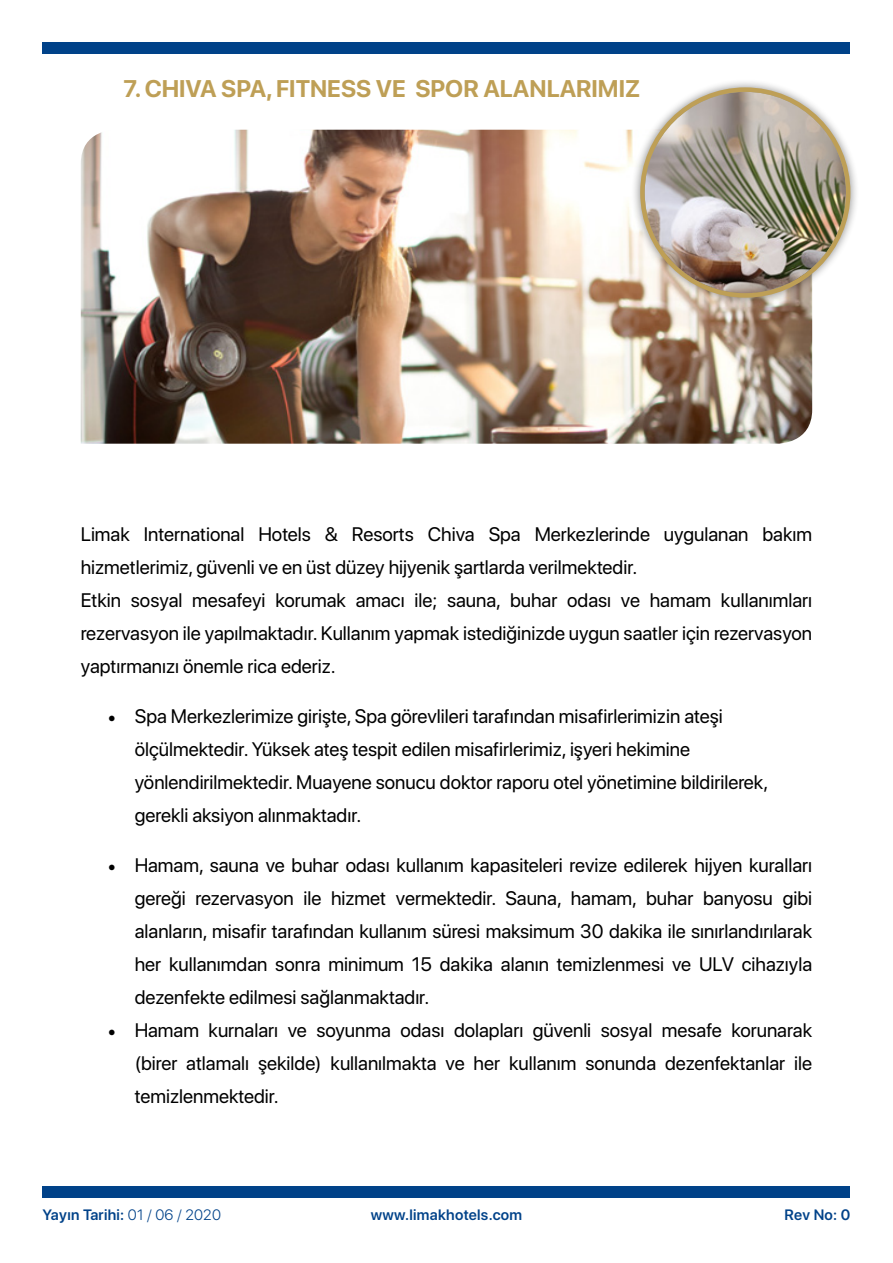
<style>
.page{position:relative;width:893px;height:1263px;background:#fff}
.page>*{position:absolute;margin:0;border:0;box-sizing:border-box;transform-origin:0 0}
.t1{font:700 24px "SF Pro Display";color:#be9f56}
.t2{font:19.5px/33px "SF Pro Display";color:#000}
.t3{font:600 15px "SF Pro Display";letter-spacing:.02em;color:#004289}
.s1{font-family:"Minion Pro";font-size:21px}
.s2{font-weight:300}
</style>
<div class="page">
<div style="left:43px;top:43px;width:807px;height:11px;background:#004289"></div>
<div style="left:43px;top:1186px;width:807px;height:12px;background:#004289"></div>
<img style="left:81px;top:130px;width:731px;height:314px">
<div style="left:631px;top:78px;width:229px;height:229px;background:#000;opacity:.45"></div>
<img style="left:645px;top:92px;width:201px;height:201px;border-radius:101px">
<p class="t1" style="left:124px;top:71px;width:518px">7. CHIVA SPA, FITNESS VE SPOR ALANLARIMIZ</p>
<p class="t2" style="left:81px;top:516px;width:733px">Limak International Hotels &amp; Resorts Chiva Spa Merkezlerinde uygulanan bakım hizmetlerimiz, güvenli ve en üst düzey hijyenik şartlarda verilmektedir.<br>Etkin sosyal mesafeyi korumak amacı ile; sauna, buhar odası ve hamam kullanımları rezervasyon ile yapılmaktadır. Kullanım yapmak istediğinizde uygun saatler için rezervasyon yaptırmanızı önemle rica ederiz.</p>
<p class="t2" style="left:135px;top:699px;width:635px;text-indent:-27px"><span class="s1">•</span> Spa Merkezlerimize girişte, Spa görevlileri tarafından misafirlerimizin ateşi ölçülmektedir. Yüksek ateş tespit edilen misafirlerimiz, işyeri hekimine yönlendirilmektedir. Muayene sonucu doktor raporu otel yönetimine bildirilerek, gerekli aksiyon alınmaktadır.</p>
<p class="t2" style="left:135px;top:848px;width:679px;text-align:justify;text-indent:-27px"><span class="s1">•</span> Hamam, sauna ve buhar odası kullanım kapasiteleri revize edilerek hijyen kuralları gereği rezervasyon ile hizmet vermektedir. Sauna, hamam, buhar banyosu gibi alanların, misafir tarafından kullanım süresi maksimum 30 dakika ile sınırlandırılarak her kullanımdan sonra minimum 15 dakika alanın temizlenmesi ve ULV cihazıyla dezenfekte edilmesi sağlanmaktadır.</p>
<p class="t2" style="left:135px;top:1013px;width:679px;text-align:justify;text-indent:-27px"><span class="s1">•</span> Hamam kurnaları ve soyunma odası dolapları güvenli sosyal mesafe korunarak (birer atlamalı şekilde) kullanılmakta ve her kullanım sonunda dezenfektanlar ile temizlenmektedir.</p>
<p class="t3" style="left:43px;top:1204px;width:180px">Yayın Tarihi: <span class="s2">01 / 06 / 2020</span></p>
<p class="t3" style="left:371px;top:1204px;width:153px">www.limakhotels.com</p>
<p class="t3" style="left:784px;top:1204px;width:68px">Rev No: 0</p>
</div>
